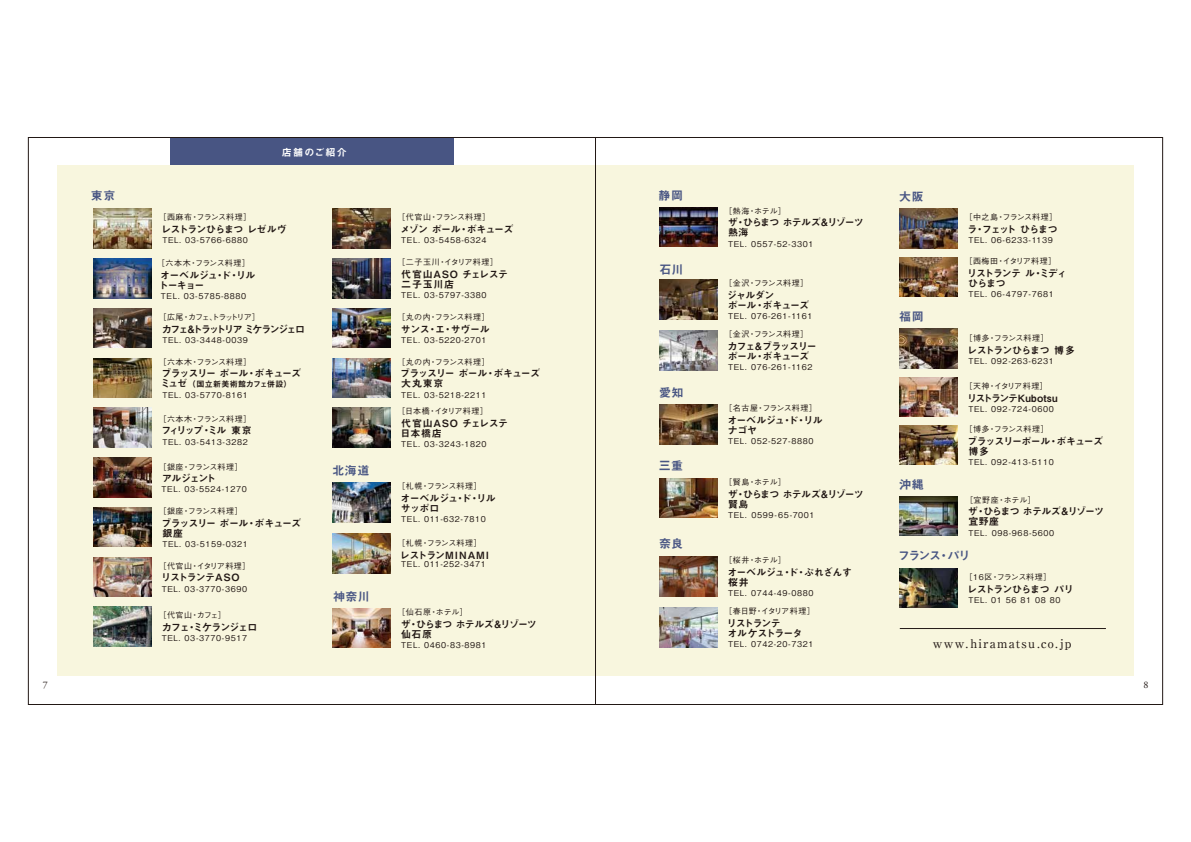
<style>
.page{position:relative;width:1191px;height:842px;background:#fff}
.page>*{position:absolute;margin:0;border:0;box-sizing:border-box;transform-origin:0 0}
.t1{font:12px "Midashi Go Pro MB31";letter-spacing:.04em;color:#485583}
.t2{font:500 12px "Ryumin Pro";letter-spacing:.1em;color:#221815}
.t3{font:10px/10px "Midashi Go Pro MB31";letter-spacing:-.08em;color:#221815}
.t4{font:10px/10px "Midashi Go Pro MB31";letter-spacing:-.045em;color:#221815}
.t5{font:10px/10px "Midashi Go Pro MB31";letter-spacing:-.105em;color:#221815}
.t6{font:10px/10px "Midashi Go Pro MB31";letter-spacing:.08em;color:#221815}
.t7{font:10px "Midashi Go Pro MB31";letter-spacing:-.17em;color:#221815}
.t8{font:10px "Midashi Go Pro MB31";letter-spacing:-.015em;color:#221815}
.t9{font:10px "Midashi Go Pro MB31";letter-spacing:-.1em;color:#221815}
.t10{font:10px "Midashi Go Pro MB31";letter-spacing:.04em;color:#221815}
.t11{font:10px "Midashi Go Pro MB31";letter-spacing:-.15em;color:#221815}
.t12{font:10px "Midashi Go Pro MB31";letter-spacing:-.14em;color:#221815}
.t13{font:10px "Midashi Go Pro MB31";letter-spacing:.11em;color:#fff}
.t14{font:10px "Adobe Garamond";color:#221815}
.t15{font:500 8px "Gothic BBB Pro";letter-spacing:.08em;color:#221815}
.t16{font:500 8px "Gothic BBB Pro";letter-spacing:-.005em;color:#221815}
.t17{font:500 8px "Gothic BBB Pro";letter-spacing:-.035em;color:#221815}
.t18{font:500 8px "Gothic BBB Pro";letter-spacing:-.03em;color:#221815}
.t19{font:500 8px "Gothic BBB Pro";letter-spacing:.055em;color:#221815}
.t20{font:8px "Midashi Go Pro MB31";letter-spacing:.04em;color:#221815}
.t21{font:500 8px "Gothic BBB Pro";letter-spacing:-.135em;color:#221815}
.s1{font-size:10px}
</style>
<div class="page">
<div style="left:171px;top:137px;width:283px;height:29px;background:#485583"></div>
<div style="left:595px;top:166px;width:539px;height:510px;background:#f8f6de"></div>
<div style="left:57px;top:166px;width:538px;height:510px;background:#f8f6de"></div>
<img style="left:93px;top:209px;width:58px;height:39px">
<img style="left:93px;top:259px;width:58px;height:39px">
<img style="left:93px;top:308px;width:58px;height:40px">
<img style="left:93px;top:358px;width:58px;height:40px">
<img style="left:93px;top:408px;width:58px;height:39px">
<img style="left:93px;top:458px;width:58px;height:39px">
<img style="left:93px;top:507px;width:58px;height:40px">
<img style="left:93px;top:557px;width:58px;height:40px">
<img style="left:93px;top:607px;width:58px;height:39px">
<img style="left:332px;top:209px;width:58px;height:39px">
<img style="left:332px;top:408px;width:58px;height:39px">
<img style="left:332px;top:259px;width:58px;height:39px">
<img style="left:332px;top:308px;width:58px;height:40px">
<img style="left:332px;top:358px;width:58px;height:40px">
<img style="left:332px;top:483px;width:58px;height:39px">
<img style="left:332px;top:533px;width:58px;height:40px">
<img style="left:659px;top:404px;width:58px;height:40px">
<img style="left:899px;top:329px;width:58px;height:39px">
<img style="left:899px;top:377px;width:58px;height:40px">
<img style="left:899px;top:425px;width:58px;height:40px">
<img style="left:899px;top:497px;width:58px;height:39px">
<img style="left:899px;top:209px;width:58px;height:39px">
<img style="left:899px;top:257px;width:58px;height:40px">
<img style="left:659px;top:280px;width:58px;height:39px">
<img style="left:659px;top:331px;width:58px;height:39px">
<img style="left:659px;top:557px;width:58px;height:39px">
<img style="left:659px;top:607px;width:58px;height:40px">
<img style="left:659px;top:479px;width:58px;height:38px">
<img style="left:659px;top:207px;width:58px;height:40px">
<img style="left:899px;top:568px;width:58px;height:40px">
<img style="left:332px;top:608px;width:58px;height:40px">
<hr style="left:899px;top:628px;width:207px;height:1px;background:#221815">
<h1 class="t1" style="left:91px;top:186px;width:26px">東京</h1>
<p class="t13" style="left:282px;top:144px;width:66px">店舗のご紹介</p>
<h1 class="t1" style="left:658px;top:185px;width:26px">静岡</h1>
<h1 class="t1" style="left:899px;top:187px;width:26px">大阪</h1>
<p class="t16" style="left:158px;top:211px;width:95px">［西麻布・フランス料理］</p>
<p class="t4" style="left:161px;top:223px;width:127px">レストランひらまつ レゼルヴ</p>
<p class="t15" style="left:162px;top:234px;width:87px">TEL. 03-5766-6880</p>
<p class="t16" style="left:157px;top:256px;width:95px">［六本木・フランス料理］</p>
<p class="t3" style="left:158px;top:269px;width:99px">オーベルジュ・ド・リルトーキョー</p>
<p class="t15" style="left:161px;top:289px;width:87px">TEL. 03-5785-8880</p>
<p class="t21" style="left:158px;top:310px;width:103px">［広尾・カフェ、トラットリア］</p>
<p class="t7" style="left:162px;top:321px;width:145px">カフェ＆トラットリア ミケランジェロ</p>
<p class="t15" style="left:162px;top:333px;width:87px">TEL. 03-3448-0039</p>
<p class="t16" style="left:158px;top:355px;width:95px">［六本木・フランス料理］</p>
<p class="t5" style="left:161px;top:367px;width:141px">ブラッスリー ポール・ボキューズ</p>
<p class="t20" style="left:160px;top:377px;width:133px"><span class="s1">ミュゼ</span> （国立新美術館カフェ併設）</p>
<p class="t15" style="left:162px;top:388px;width:87px">TEL. 03-5770-8161</p>
<p class="t16" style="left:158px;top:412px;width:95px">［六本木・フランス料理］</p>
<p class="t11" style="left:161px;top:423px;width:92px">フィリップ・ミル 東京</p>
<p class="t15" style="left:162px;top:435px;width:87px">TEL. 03-5413-3282</p>
<p class="t17" style="left:158px;top:460px;width:86px">［銀座・フランス料理］</p>
<p class="t3" style="left:162px;top:472px;width:55px">アルジェント</p>
<p class="t15" style="left:162px;top:482px;width:87px">TEL. 03-5524-1270</p>
<p class="t17" style="left:158px;top:504px;width:86px">［銀座・フランス料理］</p>
<p class="t3" style="left:161px;top:517px;width:141px">ブラッスリー ポール・ボキューズ銀座</p>
<p class="t15" style="left:162px;top:537px;width:87px">TEL. 03-5159-0321</p>
<p class="t19" style="left:158px;top:559px;width:94px">［代官山・イタリア料理］</p>
<p class="t3" style="left:161px;top:571px;width:80px">リストランテASO</p>
<p class="t15" style="left:162px;top:582px;width:87px">TEL. 03-3770-3690</p>
<p class="t15" style="left:158px;top:609px;width:69px">［代官山・カフェ］</p>
<p class="t9" style="left:162px;top:619px;width:97px">カフェ・ミケランジェロ</p>
<p class="t15" style="left:162px;top:632px;width:87px">TEL. 03-3770-9517</p>
<h1 class="t1" style="left:332px;top:461px;width:38px">北海道</h1>
<p class="t16" style="left:397px;top:211px;width:95px">［代官山・フランス料理］</p>
<p class="t3" style="left:400px;top:223px;width:115px">メゾン ポール・ボキューズ</p>
<p class="t15" style="left:401px;top:234px;width:87px">TEL. 03-5458-6324</p>
<p class="t15" style="left:397px;top:256px;width:102px">［二子玉川・イタリア料理］</p>
<p class="t6" style="left:401px;top:268px;width:109px">代官山ASO チェレステ二子玉川店</p>
<p class="t15" style="left:401px;top:289px;width:87px">TEL. 03-5797-3380</p>
<p class="t16" style="left:397px;top:310px;width:94px">［丸の内・フランス料理］</p>
<p class="t3" style="left:401px;top:323px;width:90px">サンス・エ・サヴール</p>
<p class="t15" style="left:401px;top:333px;width:87px">TEL. 03-5220-2701</p>
<p class="t16" style="left:397px;top:355px;width:94px">［丸の内・フランス料理］</p>
<p class="t3" style="left:400px;top:367px;width:141px">ブラッスリー ポール・ボキューズ大丸東京</p>
<p class="t15" style="left:401px;top:388px;width:87px">TEL. 03-5218-2211</p>
<p class="t16" style="left:397px;top:405px;width:92px">［日本橋・イタリア料理］</p>
<p class="t6" style="left:400px;top:417px;width:109px">代官山ASO チェレステ日本橋店</p>
<p class="t15" style="left:401px;top:438px;width:87px">TEL. 03-3243-1820</p>
<h1 class="t1" style="left:659px;top:259px;width:26px">石川</h1>
<h1 class="t1" style="left:659px;top:383px;width:26px">愛知</h1>
<h1 class="t1" style="left:659px;top:456px;width:26px">三重</h1>
<p class="t15" style="left:724px;top:204px;width:64px">［熱海・ホテル］</p>
<p class="t3" style="left:727px;top:216px;width:138px">ザ・ひらまつ ホテルズ＆リゾーツ熱海</p>
<p class="t15" style="left:728px;top:237px;width:87px">TEL. 0557-52-3301</p>
<p class="t18" style="left:724px;top:277px;width:86px">［金沢・フランス料理］</p>
<p class="t3" style="left:727px;top:289px;width:83px">ジャルダン<br>ポール・ボキューズ</p>
<p class="t15" style="left:728px;top:310px;width:86px">TEL. 076-261-1161</p>
<p class="t18" style="left:724px;top:328px;width:86px">［金沢・フランス料理］</p>
<p class="t5" style="left:727px;top:340px;width:91px">カフェ＆ブラッスリーポール・ボキューズ</p>
<p class="t15" style="left:728px;top:361px;width:86px">TEL. 076-261-1162</p>
<p class="t16" style="left:724px;top:402px;width:95px">［名古屋・フランス料理］</p>
<p class="t4" style="left:727px;top:414px;width:97px">オーベルジュ・ド・リルナゴヤ</p>
<p class="t15" style="left:728px;top:435px;width:87px">TEL. 052-527-8880</p>
<h1 class="t1" style="left:899px;top:307px;width:26px">福岡</h1>
<p class="t16" style="left:964px;top:211px;width:95px">［中之島・フランス料理］</p>
<p class="t12" style="left:967px;top:221px;width:92px">ラ・フェット ひらまつ</p>
<p class="t15" style="left:968px;top:234px;width:86px">TEL. 06-6233-1139</p>
<p class="t19" style="left:964px;top:254px;width:94px">［西梅田・イタリア料理］</p>
<p class="t3" style="left:967px;top:267px;width:102px">リストランテ ル・ミディひらまつ</p>
<p class="t15" style="left:968px;top:287px;width:87px">TEL. 06-4797-7681</p>
<p class="t18" style="left:964px;top:332px;width:86px">［博多・フランス料理］</p>
<p class="t3" style="left:967px;top:344px;width:109px">レストランひらまつ 博多</p>
<p class="t15" style="left:968px;top:355px;width:87px">TEL. 092-263-6231</p>
<p class="t17" style="left:964px;top:380px;width:85px">［天神・イタリア料理］</p>
<p class="t8" style="left:967px;top:390px;width:92px">リストランテKubotsu</p>
<p class="t15" style="left:968px;top:403px;width:87px">TEL. 092-724-0600</p>
<p class="t18" style="left:964px;top:423px;width:86px">［博多・フランス料理］</p>
<p class="t3" style="left:967px;top:435px;width:137px">ブラッスリーポール・ボキューズ博多</p>
<p class="t15" style="left:968px;top:456px;width:87px">TEL. 092-413-5110</p>
<p class="t15" style="left:724px;top:476px;width:64px">［賢島・ホテル］</p>
<p class="t3" style="left:727px;top:488px;width:138px">ザ・ひらまつ ホテルズ＆リゾーツ賢島</p>
<p class="t15" style="left:728px;top:509px;width:88px">TEL. 0599-65-7001</p>
<h1 class="t1" style="left:899px;top:475px;width:26px">沖縄</h1>
<p class="t17" style="left:397px;top:480px;width:86px">［札幌・フランス料理］</p>
<p class="t3" style="left:400px;top:492px;width:97px">オーベルジュ・ド・リルサッポロ</p>
<p class="t15" style="left:401px;top:513px;width:86px">TEL. 011-632-7810</p>
<p class="t17" style="left:397px;top:536px;width:86px">［札幌・フランス料理］</p>
<p class="t10" style="left:400px;top:547px;width:90px">レストランMINAMI</p>
<p class="t15" style="left:401px;top:557px;width:86px">TEL. 011-252-3471</p>
<p class="t15" style="left:965px;top:493px;width:72px">［宜野座・ホテル］</p>
<p class="t3" style="left:968px;top:505px;width:138px">ザ・ひらまつ ホテルズ＆リゾーツ宜野座</p>
<p class="t15" style="left:968px;top:526px;width:87px">TEL. 098-968-5600</p>
<h1 class="t1" style="left:659px;top:534px;width:26px">奈良</h1>
<h1 class="t1" style="left:898px;top:545px;width:74px">フランス・パリ</h1>
<p class="t15" style="left:724px;top:554px;width:64px">［桜井・ホテル］</p>
<p class="t4" style="left:727px;top:566px;width:126px">オーベルジュ・ド・ぷれざんす桜井</p>
<p class="t15" style="left:728px;top:587px;width:87px">TEL. 0744-49-0880</p>
<p class="t16" style="left:724px;top:605px;width:92px">［春日野・イタリア料理］</p>
<p class="t3" style="left:727px;top:617px;width:77px">リストランテ<br>オルケストラータ</p>
<p class="t15" style="left:728px;top:638px;width:87px">TEL. 0742-20-7321</p>
<p class="t16" style="left:964px;top:570px;width:89px">［16区・フランス料理］</p>
<p class="t3" style="left:967px;top:582px;width:108px">レストランひらまつ パリ</p>
<h1 class="t1" style="left:333px;top:586px;width:38px">神奈川</h1>
<p class="t15" style="left:968px;top:593px;width:94px">TEL. 01 56 81 08 80</p>
<p class="t15" style="left:397px;top:605px;width:72px">［仙石原・ホテル］</p>
<p class="t3" style="left:401px;top:618px;width:138px">ザ・ひらまつ ホテルズ＆リゾーツ仙石原</p>
<p class="t15" style="left:401px;top:638px;width:87px">TEL. 0460-83-8981</p>
<h1 class="t2" style="left:933px;top:634px;width:140px">www.hiramatsu.co.jp</h1>
<p class="t14" style="left:43px;top:680px;width:6px">7</p>
<p class="t14" style="left:1143px;top:680px;width:6px">8</p>
</div>
